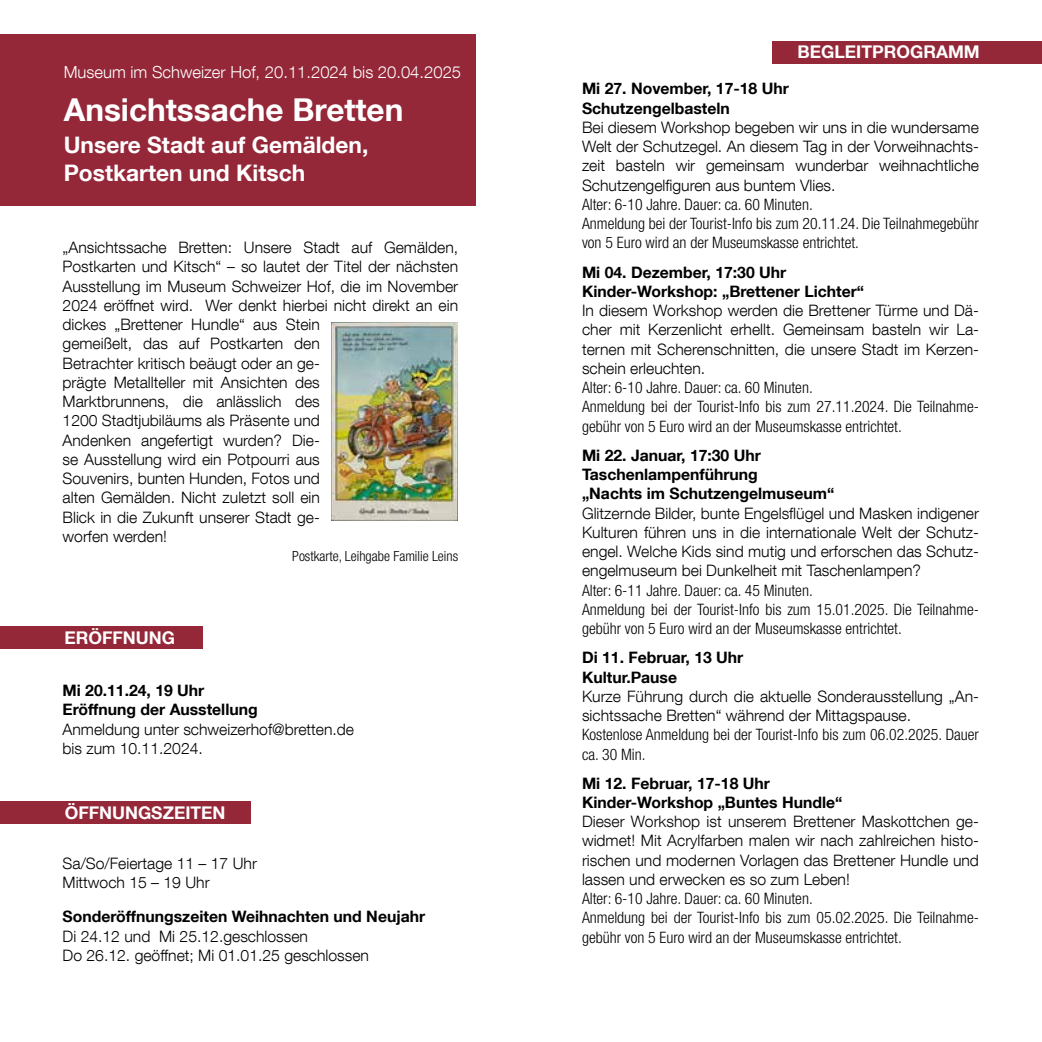
<style>
.page{position:relative;width:1042px;height:1042px;background:#fff}
.page>*{position:absolute;margin:0;border:0;box-sizing:border-box;transform-origin:0 0}
.t1{font:700 31.5px "Helvetica Neue LT Com";color:#fff}
.t2{font:700 22.75px/27.3px "Helvetica Neue LT Com";color:#fff}
.t3{font:700 17.5px "Helvetica Neue LT Com";color:#fff}
.t4{font:300 16.62px "Helvetica Neue LT Com";color:#fff}
.t5{font:300 15.75px/19.2px "Helvetica Neue LT Com";color:#000}
.t6{font:300 condensed 15.75px/19.2px "Helvetica Neue LT Com";color:#000}
.t7{font:700 15.75px/19.2px "Helvetica Neue LT Com";color:#000}
.t8{font:300 condensed 14px "Helvetica Neue LT Com";color:#000}
</style>
<div class="page">
<div style="left:773px;top:41px;width:269px;height:22px;background:#942738"></div>
<div style="left:0;top:35px;width:475px;height:171px;background:#942738"></div>
<div style="left:0;top:626px;width:202px;height:23px;background:#942738"></div>
<div style="left:0;top:801px;width:250px;height:22px;background:#942738"></div>
<img style="left:331px;top:322px;width:126px;height:198px">
<p class="t4" style="left:64px;top:62px;width:399px">Museum im Schweizer Hof, 20.11.2024 bis 20.04.2025</p>
<h1 class="t1" style="left:64px;top:90px;width:341px">Ansichtssache Bretten</h1>
<h2 class="t2" style="left:64px;top:131px;width:306px">Unsere Stadt auf Gemälden,<br>Postkarten und Kitsch</h2>
<p class="t5" style="left:63px;top:238px;width:397px">„Ansichtssache Bretten: Unsere Stadt auf Gemälden, Postkarten und Kitsch“ – so lautet der Titel der nächsten Ausstellung im Museum Schweizer Hof, die im November 2024 eröffnet wird. Wer denkt hierbei nicht direkt an ein dickes „Brettener Hundle“ aus Stein<br>gemeißelt, das auf Postkarten den<br>Betrachter kritisch beäugt oder an ge-<br>prägte Metallteller mit Ansichten des<br>Marktbrunnens, die anlässlich des<br>1200 Stadtjubiläums als Präsente und<br>Andenken angefertigt wurden? Die-<br>se Ausstellung wird ein Potpourri aus<br>Souvenirs, bunten Hunden, Fotos und<br>alten Gemälden. Nicht zuletzt soll ein<br>Blick in die Zukunft unserer Stadt ge-<br>worfen werden!</p>
<p class="t8" style="left:292px;top:548px;width:167px">Postkarte, Leihgabe Familie Leins</p>
<p class="t3" style="left:64px;top:626px;width:112px">ERÖFFNUNG</p>
<p class="t7" style="left:63px;top:680px;width:197px">Mi 20.11.24, 19 Uhr<br>Eröffnung der Ausstellung</p>
<p class="t5" style="left:63px;top:719px;width:293px">Anmeldung unter schweizerhof@bretten.de bis zum 10.11.2024.</p>
<p class="t3" style="left:65px;top:801px;width:162px">ÖFFNUNGSZEITEN</p>
<p class="t5" style="left:63px;top:853px;width:196px">Sa/So/Feiertage 11 – 17 Uhr<br>Mittwoch 15 – 19 Uhr</p>
<p class="t7" style="left:63px;top:906px;width:364px">Sonderöffnungszeiten Weihnachten und Neujahr</p>
<p class="t5" style="left:63px;top:926px;width:308px">Di 24.12 und Mi 25.12.geschlossen<br>Do 26.12. geöffnet; Mi 01.01.25 geschlossen</p>
<p class="t3" style="left:797px;top:41px;width:184px">BEGLEITPROGRAMM</p>
<p class="t7" style="left:582px;top:79px;width:208px">Mi 27. November, 17-18 Uhr<br>Schutzengelbasteln</p>
<p class="t5" style="left:582px;top:117px;width:398px;text-align:justify">Bei diesem Workshop begeben wir uns in die wundersame Welt der Schutzegel. An diesem Tag in der Vorweihnachts&shy;zeit basteln wir gemeinsam wunderbar weihnachtliche Schutzengelfiguren aus buntem Vlies.</p>
<p class="t6" style="left:582px;top:195px;width:398px">Alter: 6-10 Jahre. Dauer: ca. 60 Minuten.<br>Anmeldung bei der Tourist-Info bis zum 20.11.24. Die Teilnahmegebühr von 5 Euro wird an der Museumskasse entrichtet.</p>
<p class="t7" style="left:582px;top:262px;width:284px">Mi 04. Dezember, 17:30 Uhr<br>Kinder-Workshop: „Brettener Lichter“</p>
<p class="t5" style="left:582px;top:301px;width:398px;text-align:justify">In diesem Workshop werden die Brettener Türme und Dä&shy;cher mit Kerzenlicht erhellt. Gemeinsam basteln wir La&shy;ternen mit Scherenschnitten, die unsere Stadt im Kerzen&shy;schein erleuchten.</p>
<p class="t6" style="left:582px;top:378px;width:398px">Alter: 6-10 Jahre. Dauer: ca. 60 Minuten.<br>Anmeldung bei der Tourist-Info bis zum 27.11.2024. Die Teilnahme&shy;gebühr von 5 Euro wird an der Museumskasse entrichtet.</p>
<p class="t7" style="left:582px;top:445px;width:254px">Mi 22. Januar, 17:30 Uhr<br>Taschenlampenführung<br>„Nachts im Schutzengelmuseum“</p>
<p class="t5" style="left:582px;top:503px;width:398px;text-align:justify">Glitzernde Bilder, bunte Engelsflügel und Masken indigener Kulturen führen uns in die internationale Welt der Schutz&shy;engel. Welche Kids sind mutig und erforschen das Schutz&shy;engelmuseum bei Dunkelheit mit Taschenlampen?</p>
<p class="t6" style="left:582px;top:580px;width:398px">Alter: 6-11 Jahre. Dauer: ca. 45 Minuten.<br>Anmeldung bei der Tourist-Info bis zum 15.01.2025. Die Teilnahme&shy;gebühr von 5 Euro wird an der Museumskasse entrichtet.</p>
<p class="t7" style="left:582px;top:647px;width:163px">Di 11. Februar, 13 Uhr<br>Kultur.Pause</p>
<p class="t5" style="left:582px;top:686px;width:398px">Kurze Führung durch die aktuelle Sonderausstellung „An&shy;sichtssache Bretten“ während der Mittagspause.</p>
<p class="t6" style="left:582px;top:725px;width:398px">Kostenlose Anmeldung bei der Tourist-Info bis zum 06.02.2025. Dauer ca. 30 Min.</p>
<p class="t7" style="left:582px;top:773px;width:262px">Mi 12. Februar, 17-18 Uhr<br>Kinder-Workshop „Buntes Hundle“</p>
<p class="t5" style="left:582px;top:811px;width:398px;text-align:justify">Dieser Workshop ist unserem Brettener Maskottchen ge&shy;widmet! Mit Acrylfarben malen wir nach zahlreichen histo&shy;rischen und modernen Vorlagen das Brettener Hundle und lassen und erwecken es so zum Leben!</p>
<p class="t6" style="left:582px;top:889px;width:398px">Alter: 6-10 Jahre. Dauer: ca. 60 Minuten.<br>Anmeldung bei der Tourist-Info bis zum 05.02.2025. Die Teilnahme&shy;gebühr von 5 Euro wird an der Museumskasse entrichtet.</p>
</div>
